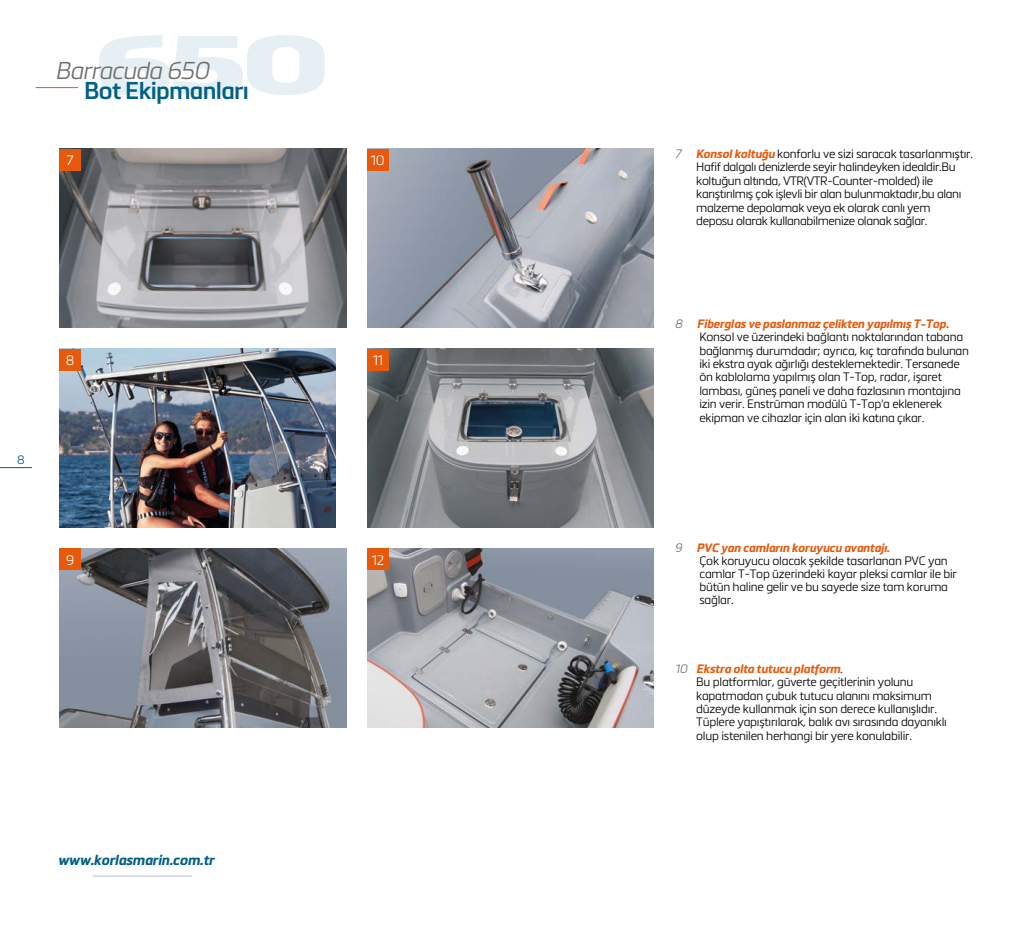
<style>
.page{position:relative;width:1021px;height:936px;background:#fff}
.page>*{position:absolute;margin:0;border:0;box-sizing:border-box;transform-origin:0 0}
.t1{font:900 82.05px "Metronic Pro";color:#006085;scale:1.64 1}
.t2{font:600 24px "Metronic Pro";letter-spacing:-.03em;color:#006085}
.t3{font:italic 300 24px "Metronic Pro";letter-spacing:-.03em;color:#706f6f}
.t4{font:italic 700 14.25px "Metronic Pro";letter-spacing:-.02em;color:#006085}
.t5{font:300 13.5px "Metronic Pro";color:#fff}
.t6{font:300 12px/13.4px "Metronic Pro";letter-spacing:-.02em;color:#000}
.t7{font:300 12px "Metronic Pro";color:#006085}
.s1{font-style:italic;color:#706f6f}
.s2{font-weight:700;font-style:italic;color:#e75a0b}
</style>
<div class="page">
<hr style="left:0;top:467px;width:32px;height:1px;background:#006085">
<img style="left:367px;top:549px;width:286px;height:178px">
<img style="left:367px;top:349px;width:286px;height:178px">
<img style="left:367px;top:149px;width:286px;height:178px">
<img style="left:60px;top:549px;width:286px;height:178px">
<img style="left:60px;top:349px;width:275px;height:178px">
<img style="left:60px;top:149px;width:286px;height:178px">
<div style="left:60px;top:149px;width:21px;height:21px;background:#e75a0b"></div>
<div style="left:367px;top:149px;width:21px;height:21px;background:#e75a0b"></div>
<div style="left:60px;top:349px;width:21px;height:21px;background:#e75a0b"></div>
<div style="left:367px;top:349px;width:21px;height:21px;background:#e75a0b"></div>
<div style="left:60px;top:549px;width:21px;height:21px;background:#e75a0b"></div>
<div style="left:367px;top:549px;width:21px;height:21px;background:#e75a0b"></div>
<hr style="left:93px;top:875px;width:99px;height:1px;background:#bcbcbc">
<hr style="left:36px;top:87px;width:42px;height:1px;background:#e75a0b">
<h1 class="t1" style="left:93px;top:16px;width:147px">650</h1>
<h2 class="t3" style="left:55px;top:54px;width:155px">Barracuda 650</h2>
<h2 class="t2" style="left:84px;top:75px;width:166px">Bot Ekipmanları</h2>
<p class="t5" style="left:67px;top:151px;width:9px">7</p>
<p class="t5" style="left:371px;top:151px;width:15px">10</p>
<p class="t7" style="left:17px;top:452px;width:9px">8</p>
<p class="t5" style="left:66px;top:351px;width:10px">8</p>
<p class="t5" style="left:373px;top:351px;width:12px">11</p>
<p class="t5" style="left:66px;top:551px;width:10px">9</p>
<p class="t5" style="left:372px;top:551px;width:14px">12</p>
<p class="t4" style="left:58px;top:850px;width:158px">www.korlasmarin.com.tr</p>
<p class="t6" style="left:696px;top:147px;width:278px;text-indent:-21px"><span class="s1">7</span> <span class="s2">Konsol koltuğu</span> konforlu ve sizi saracak tasarlanmıştır.<br>Hafif dalgalı denizlerde seyir halindeyken idealdir.Bu koltuğun altında, VTR(VTR-Counter-molded) ile karıştırılmış çok işlevli bir alan bulunmaktadır,bu alanı malzeme depolamak veya ek olarak canlı yem<br>deposu olarak kullanabilmenize olanak sağlar.</p>
<p class="t6" style="left:699px;top:316px;width:271px;text-indent:-24px"><span class="s1">8</span> <span class="s2">Fiberglas ve paslanmaz çelikten yapılmış T-Top.<br></span>Konsol ve üzerindeki bağlantı noktalarından tabana bağlanmış durumdadır; ayrıca, kıç tarafında bulunan iki ekstra ayak ağırlığı desteklemektedir. Tersanede ön kablolama yapılmış olan T-Top, radar, işaret lambası, güneş paneli ve daha fazlasının montajına izin verir. Enstrüman modülü T-Top'a eklenerek ekipman ve cihazlar için alan iki katına çıkar.</p>
<p class="t6" style="left:699px;top:540px;width:259px;text-indent:-24px"><span class="s1">9</span> <span class="s2">PVC yan camların koruyucu avantajı.<br></span>Çok koruyucu olacak şekilde tasarlanan PVC yan camlar T-Top üzerindeki kayar pleksi camlar ile bir bütün haline gelir ve bu sayede size tam koruma sağlar.</p>
<p class="t6" style="left:696px;top:661px;width:252px;text-indent:-21px"><span class="s1">10</span> <span class="s2">Ekstra olta tutucu platform</span>.<br>Bu platformlar, güverte geçitlerinin yolunu kapatmadan çubuk tutucu alanını maksimum düzeyde kullanmak için son derece kullanışlıdır.<br>Tüplere yapıştırılarak, balık avı sırasında dayanıklı olup istenilen herhangi bir yere konulabilir.</p>
</div>
